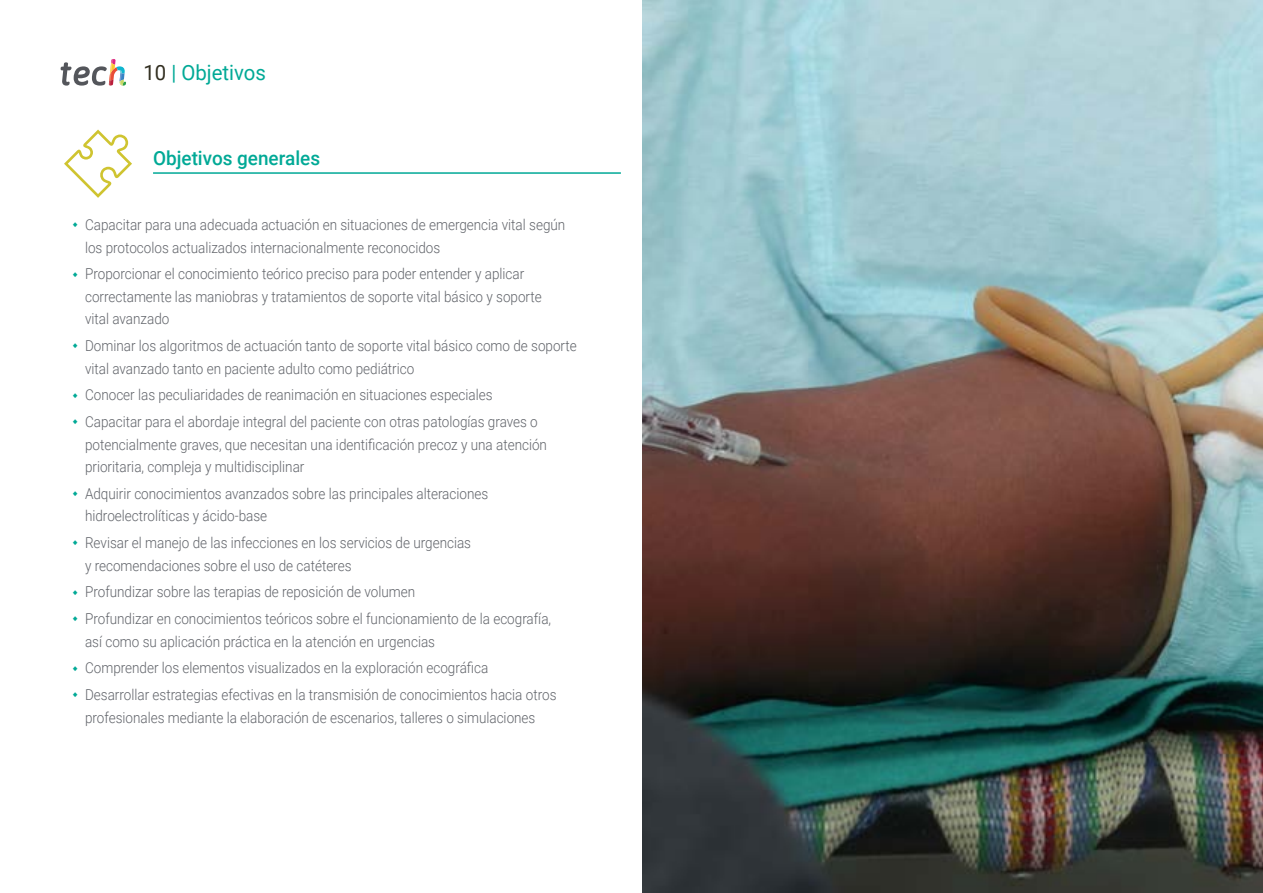
<style>
.page{position:relative;width:1263px;height:893px;background:#fff}
.page>*{position:absolute;margin:0;border:0;box-sizing:border-box;transform-origin:0 0}
.t1{font:21px "Roboto";color:#00a996}
.t2{font:500 19.5px "Roboto";color:#00a996}
.t3{font:300 15px/22.5px "Roboto";color:#61646a;scale:.9 1}
.s1{color:#312e20}
</style>
<div class="page">
<hr style="left:153px;top:173px;width:468px;height:1px;background:#00a996">
<svg style="left:64px;top:130px;width:68px;height:68px"></svg>
<img style="left:642px;top:0;width:621px;height:893px">
<svg style="left:61px;top:59px;width:65px;height:27px"></svg>
<h1 class="t1" style="left:144px;top:57px;width:124px"><span class="s1">10</span> | Objetivos</h1>
<h2 class="t2" style="left:153px;top:144px;width:169px">Objetivos generales</h2>
<p class="t3" style="left:85px;top:213px;width:535px">Capacitar para una adecuada actuación en situaciones de emergencia vital según los protocolos actualizados internacionalmente reconocidos</p>
<p class="t3" style="left:85px;top:262px;width:509px">Proporcionar el conocimiento teórico preciso para poder entender y aplicar correctamente las maniobras y tratamientos de soporte vital básico y soporte vital avanzado</p>
<p class="t3" style="left:85px;top:334px;width:548px">Dominar los algoritmos de actuación tanto de soporte vital básico como de soporte vital avanzado tanto en paciente adulto como pediátrico</p>
<p class="t3" style="left:85px;top:381px;width:505px;line-height:26.7px">Conocer las peculiaridades de reanimación en situaciones especiales<br>Capacitar para el abordaje integral del paciente con otras patologías graves o</p>
<p class="t3" style="left:85px;top:432px;width:515px">potencialmente graves, que necesitan una identificación precoz y una atención prioritaria, compleja y multidisciplinar</p>
<p class="t3" style="left:85px;top:482px;width:450px">Adquirir conocimientos avanzados sobre las principales alteraciones hidroelectrolíticas y ácido-base</p>
<p class="t3" style="left:85px;top:531px;width:430px">Revisar el manejo de las infecciones en los servicios de urgencias y recomendaciones sobre el uso de catéteres</p>
<p class="t3" style="left:85px;top:578px;width:519px;line-height:26.7px">Profundizar sobre las terapias de reposición de volumen<br>Profundizar en conocimientos teóricos sobre el funcionamiento de la ecografía,</p>
<p class="t3" style="left:85px;top:627px;width:525px;line-height:26.7px">así como su aplicación práctica en la atención en urgencias<br>Comprender los elementos visualizados en la exploración ecográfica<br>Desarrollar estrategias efectivas en la transmisión de conocimientos hacia otros</p>
<p class="t3" style="left:85px;top:705px;width:502px">profesionales mediante la elaboración de escenarios, talleres o simulaciones</p>
</div>
